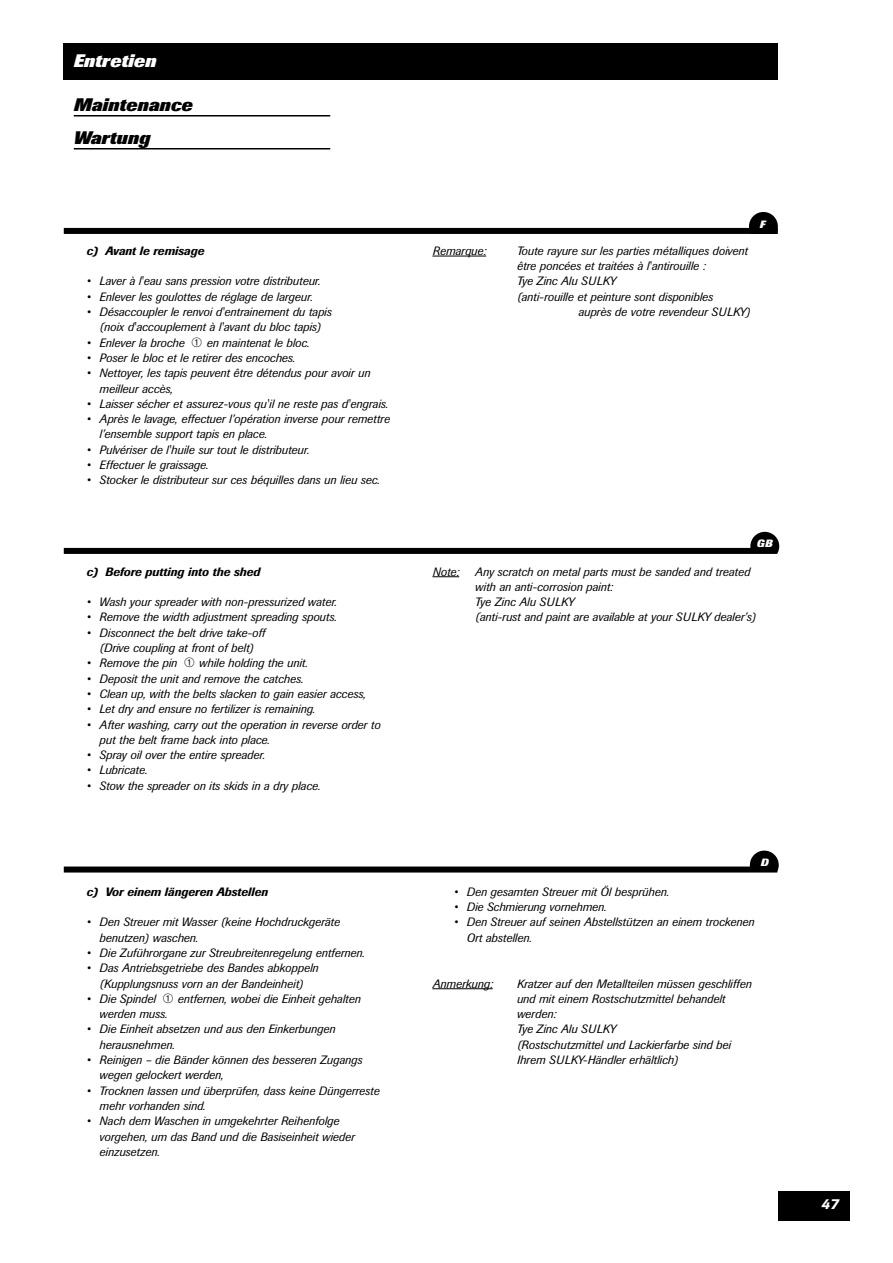
<style>
.page{position:relative;width:893px;height:1263px;background:#fff}
.page>*{position:absolute;margin:0;border:0;box-sizing:border-box;transform-origin:0 0}
.t1{font:italic 800 18px/33px "Imago";color:#000}
.t2{font:italic 800 18px "Imago";color:#fff}
.t3{font:italic 500 15px "Imago";color:#fff}
.t4{font:italic 12px/15.3px "Imago";color:#000}
.t5{font:italic 500 12px "Imago";color:#000}
.t6{font:italic 800 10.5px "Imago";color:#fff}
</style>
<div class="page">
<div style="left:778px;top:1191px;width:72px;height:29px;background:#000"></div>
<hr style="left:432px;top:256px;width:54px;height:1px;background:#000">
<div style="left:750px;top:532px;width:29px;height:29px;background:#000;border-radius:50%"></div>
<div style="left:741px;top:553px;width:48px;height:9px;background:#fff"></div>
<div style="left:64px;top:548px;width:713px;height:6px;background:#000"></div>
<div style="left:64px;top:228px;width:714px;height:6px;background:#000"></div>
<div style="left:749px;top:212px;width:29px;height:29px;background:#000;border-radius:50%"></div>
<svg style="left:750px;top:850px;width:29px;height:29px"></svg>
<div style="left:737px;top:234px;width:48px;height:9px;background:#fff"></div>
<div style="left:741px;top:872px;width:48px;height:12px;background:#fff"></div>
<div style="left:64px;top:866px;width:713px;height:6px;background:#000"></div>
<div style="left:755px;top:857px;width:19px;height:12px;background:#000"></div>
<div style="left:64px;top:43px;width:714px;height:36px;background:#000"></div>
<hr style="left:74px;top:115px;width:256px;height:1px;background:#000">
<hr style="left:74px;top:148px;width:256px;height:1px;background:#000">
<svg style="left:432px;top:576px;width:27px;height:1px"></svg>
<hr style="left:432px;top:988px;width:61px;height:1px;background:#000">
<h1 class="t2" style="left:74px;top:54px;width:84px">Entretien</h1>
<h1 class="t1" style="left:74px;top:90px;width:120px">Maintenance<br>Wartung</h1>
<p class="t5" style="left:87px;top:246px;width:119px">c) Avant le remisage</p>
<p class="t4" style="left:87px;top:275px;width:235px">• Laver à l'eau sans pression votre distributeur.</p>
<p class="t4" style="left:87px;top:290px;width:228px">• Enlever les goulottes de réglage de largeur.</p>
<p class="t4" style="left:87px;top:305px;width:246px;text-align:center">• Désaccoupler le renvoi d'entrainement du tapis (noix d'accouplement à l'avant du bloc tapis)</p>
<p class="t4" style="left:87px;top:336px;width:224px">• Enlever la broche ➀ en maintenat le bloc.</p>
<p class="t4" style="left:87px;top:351px;width:210px">• Poser le bloc et le retirer des encoches.</p>
<p class="t4" style="left:99px;top:367px;width:272px;text-indent:-13px">• Nettoyer, les tapis peuvent être détendus pour avoir un meilleur accès,</p>
<p class="t4" style="left:87px;top:397px;width:303px">• Laisser sécher et assurez-vous qu'il ne reste pas d'engrais.</p>
<p class="t4" style="left:99px;top:412px;width:292px;text-indent:-13px">• Après le lavage, effectuer l’opération inverse pour remettre l’ensemble support tapis en place.</p>
<p class="t4" style="left:87px;top:443px;width:224px">• Pulvériser de l'huile sur tout le distributeur.</p>
<p class="t4" style="left:87px;top:458px;width:123px">• Effectuer le graissage.</p>
<p class="t4" style="left:87px;top:474px;width:295px">• Stocker le distributeur sur ces béquilles dans un lieu sec.</p>
<p class="t5" style="left:87px;top:567px;width:175px">c) Before putting into the shed</p>
<p class="t4" style="left:87px;top:595px;width:252px">• Wash your spreader with non-pressurized water.</p>
<p class="t4" style="left:87px;top:611px;width:251px">• Remove the width adjustment spreading spouts.</p>
<p class="t4" style="left:87px;top:626px;width:180px;text-align:center">• Disconnect the belt drive take-off (Drive coupling at front of belt)</p>
<p class="t4" style="left:87px;top:657px;width:223px">• Remove the pin ➀ while holding the unit.</p>
<p class="t4" style="left:87px;top:672px;width:218px">• Deposit the unit and remove the catches.</p>
<p class="t4" style="left:87px;top:687px;width:280px">• Clean up, with the belts slacken to gain easier access,</p>
<p class="t4" style="left:87px;top:703px;width:230px">• Let dry and ensure no fertilizer is remaining.</p>
<p class="t4" style="left:99px;top:718px;width:283px;text-indent:-13px">• After washing, carry out the operation in reverse order to put the belt frame back into place.</p>
<p class="t4" style="left:87px;top:748px;width:180px">• Spray oil over the entire spreader.</p>
<p class="t4" style="left:87px;top:764px;width:62px">• Lubricate.</p>
<p class="t4" style="left:87px;top:779px;width:235px">• Stow the spreader on its skids in a dry place.</p>
<p class="t5" style="left:87px;top:887px;width:183px">c) Vor einem längeren Abstellen</p>
<p class="t4" style="left:99px;top:916px;width:242px;text-indent:-13px">• Den Streuer mit Wasser (keine Hochdruckgeräte benutzen) waschen.</p>
<p class="t4" style="left:87px;top:946px;width:280px">• Die Zuführorgane zur Streubreitenregelung entfernen.</p>
<p class="t4" style="left:87px;top:961px;width:233px;text-align:center">• Das Antriebsgetriebe des Bandes abkoppeln (Kupplungsnuss vorn an der Bandeinheit)</p>
<p class="t4" style="left:99px;top:992px;width:263px;text-indent:-13px">• Die Spindel ➀ entfernen, wobei die Einheit gehalten werden muss.</p>
<p class="t4" style="left:99px;top:1023px;width:237px;text-indent:-13px">• Die Einheit absetzen und aus den Einkerbungen herausnehmen.</p>
<p class="t4" style="left:99px;top:1053px;width:264px;text-indent:-13px">• Reinigen – die Bänder können des besseren Zugangs wegen gelockert werden,</p>
<p class="t4" style="left:99px;top:1084px;width:282px;text-indent:-13px">• Trocknen lassen und überprüfen, dass keine Düngerreste mehr vorhanden sind.</p>
<p class="t4" style="left:99px;top:1114px;width:257px;text-indent:-13px">• Nach dem Waschen in umgekehrter Reihenfolge vorgehen, um das Band und die Basiseinheit wieder einzusetzen.</p>
<p class="t4" style="left:432px;top:244px;width:55px">Remarque:</p>
<p class="t4" style="left:517px;top:244px;width:233px">Toute rayure sur les parties métalliques doivent</p>
<p class="t4" style="left:517px;top:259px;width:190px">être poncées et traitées à l'antirouille :</p>
<p class="t4" style="left:517px;top:275px;width:100px">Tye Zinc Alu SULKY</p>
<p class="t4" style="left:517px;top:290px;width:198px">(anti-rouille et peinture sont disponibles</p>
<p class="t4" style="left:578px;top:305px;width:174px">auprès de votre revendeur SULKY)</p>
<p class="t6" style="left:760px;top:220px;width:7px">F</p>
<p class="t6" style="left:757px;top:540px;width:17px">GB</p>
<p class="t4" style="left:432px;top:565px;width:28px">Note:</p>
<p class="t4" style="left:475px;top:565px;width:283px">Any scratch on metal parts must be sanded and treated with an anti-corrosion paint:<br>Tye Zinc Alu SULKY<br>(anti-rust and paint are available at your SULKY dealer’s)</p>
<p class="t6" style="left:761px;top:858px;width:9px">D</p>
<p class="t4" style="left:454px;top:885px;width:217px">• Den gesamten Streuer mit Öl besprühen.</p>
<p class="t4" style="left:454px;top:900px;width:154px">• Die Schmierung vornehmen.</p>
<p class="t4" style="left:466px;top:916px;width:289px;text-indent:-13px">• Den Streuer auf seinen Abstellstützen an einem trockenen<br>Ort abstellen.</p>
<p class="t4" style="left:432px;top:977px;width:62px">Anmerkung:</p>
<p class="t4" style="left:517px;top:977px;width:236px">Kratzer auf den Metallteilen müssen geschliffen und mit einem Rostschutzmittel behandelt werden:<br>Tye Zinc Alu SULKY<br>(Rostschutzmittel und Lackierfarbe sind bei Ihrem SULKY-Händler erhältlich)</p>
<p class="t3" style="left:821px;top:1199px;width:19px">47</p>
</div>
